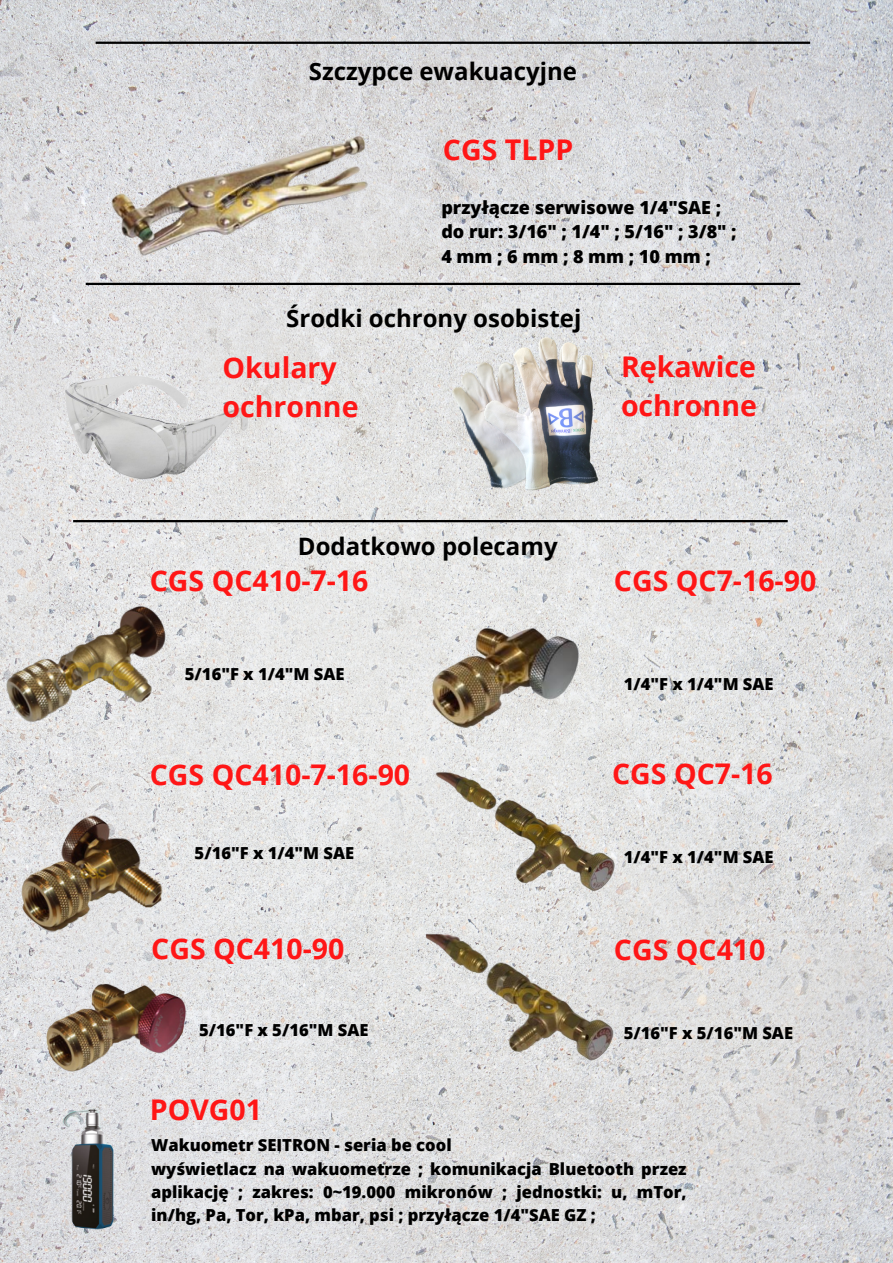
<style>
.page{position:relative;width:893px;height:1263px;background:#fff}
.page>*{position:absolute;margin:0;border:0;box-sizing:border-box;transform-origin:0 0}
.t1{font:700 28.5px/39.4px "Open Sans";color:#ff1616}
.t2{font:700 24px "Open Sans";color:#000}
.t3{font:800 18px "Open Sans";color:#000}
.t4{font:800 16.58px/23.1px "Open Sans";color:#000;text-align:justify}
</style>
<div class="page">
<img style="left:0;top:0;width:893px;height:1263px">
<hr style="left:86px;top:283px;width:714px;height:2px;background:#000">
<img style="left:56px;top:322px;width:199px;height:200px">
<hr style="left:73px;top:520px;width:714px;height:2px;background:#000">
<img style="left:0;top:590px;width:236px;height:167px">
<img style="left:0;top:790px;width:238px;height:158px">
<img style="left:0;top:951px;width:252px;height:168px">
<img style="left:427px;top:761px;width:207px;height:150px">
<img style="left:399px;top:603px;width:225px;height:162px">
<img style="left:407px;top:911px;width:247px;height:171px">
<img style="left:56px;top:89px;width:368px;height:216px">
<hr style="left:96px;top:42px;width:714px;height:2px;background:#000">
<img style="left:45px;top:1099px;width:94px;height:148px">
<img style="left:423px;top:322px;width:168px;height:195px">
<img style="left:466px;top:305px;width:155px;height:206px">
<p class="t2" style="left:309px;top:54px;width:270px">Szczypce ewakuacyjne</p>
<p class="t1" style="left:443px;top:129px;width:132px">CGS TLPP</p>
<p class="t3" style="left:441px;top:194px;width:281px">przyłącze serwisowe 1/4"SAE ;</p>
<p class="t3" style="left:441px;top:219px;width:297px">do rur: 3/16" ; 1/4" ; 5/16" ; 3/8" ;</p>
<p class="t3" style="left:441px;top:244px;width:271px">4 mm ; 6 mm ; 8 mm ; 10 mm ;</p>
<p class="t2" style="left:286px;top:301px;width:296px">Środki ochrony osobistej</p>
<p class="t1" style="left:223px;top:347px;width:116px">Okulary</p>
<p class="t1" style="left:223px;top:387px;width:137px">ochronne</p>
<p class="t1" style="left:621px;top:346px;width:137px">Rękawice ochronne</p>
<p class="t2" style="left:298px;top:529px;width:261px">Dodatkowo polecamy</p>
<p class="t1" style="left:150px;top:560px;width:220px">CGS QC410-7-16</p>
<p class="t4" style="left:185px;top:662px;width:161px">5/16"F x 1/4"M SAE</p>
<p class="t1" style="left:150px;top:754px;width:262px">CGS QC410-7-16-90</p>
<p class="t1" style="left:614px;top:560px;width:204px">CGS QC7-16-90</p>
<p class="t4" style="left:624px;top:672px;width:151px">1/4"F x 1/4"M SAE</p>
<p class="t1" style="left:612px;top:753px;width:162px">CGS QC7-16</p>
<p class="t4" style="left:195px;top:841px;width:161px">5/16"F x 1/4"M SAE</p>
<p class="t4" style="left:624px;top:845px;width:151px">1/4"F x 1/4"M SAE</p>
<p class="t1" style="left:151px;top:928px;width:195px">CGS QC410-90</p>
<p class="t4" style="left:199px;top:1018px;width:171px">5/16"F x 5/16"M SAE</p>
<p class="t1" style="left:614px;top:929px;width:153px">CGS QC410</p>
<p class="t4" style="left:624px;top:1021px;width:171px">5/16"F x 5/16"M SAE</p>
<p class="t1" style="left:150px;top:1089px;width:114px">POVG01</p>
<p class="t4" style="left:151px;top:1133px;width:302px">Wakuometr SEITRON - seria be cool</p>
<p class="t4" style="left:151px;top:1156px;width:537px">wyświetlacz na wakuometrze ; komunikacja Bluetooth przez aplikację ; zakres: 0~19.000 mikronów ; jednostki: u, mTor, in/hg, Pa, Tor, kPa, mbar, psi ; przyłącze 1/4"SAE GZ ;</p>
</div>
